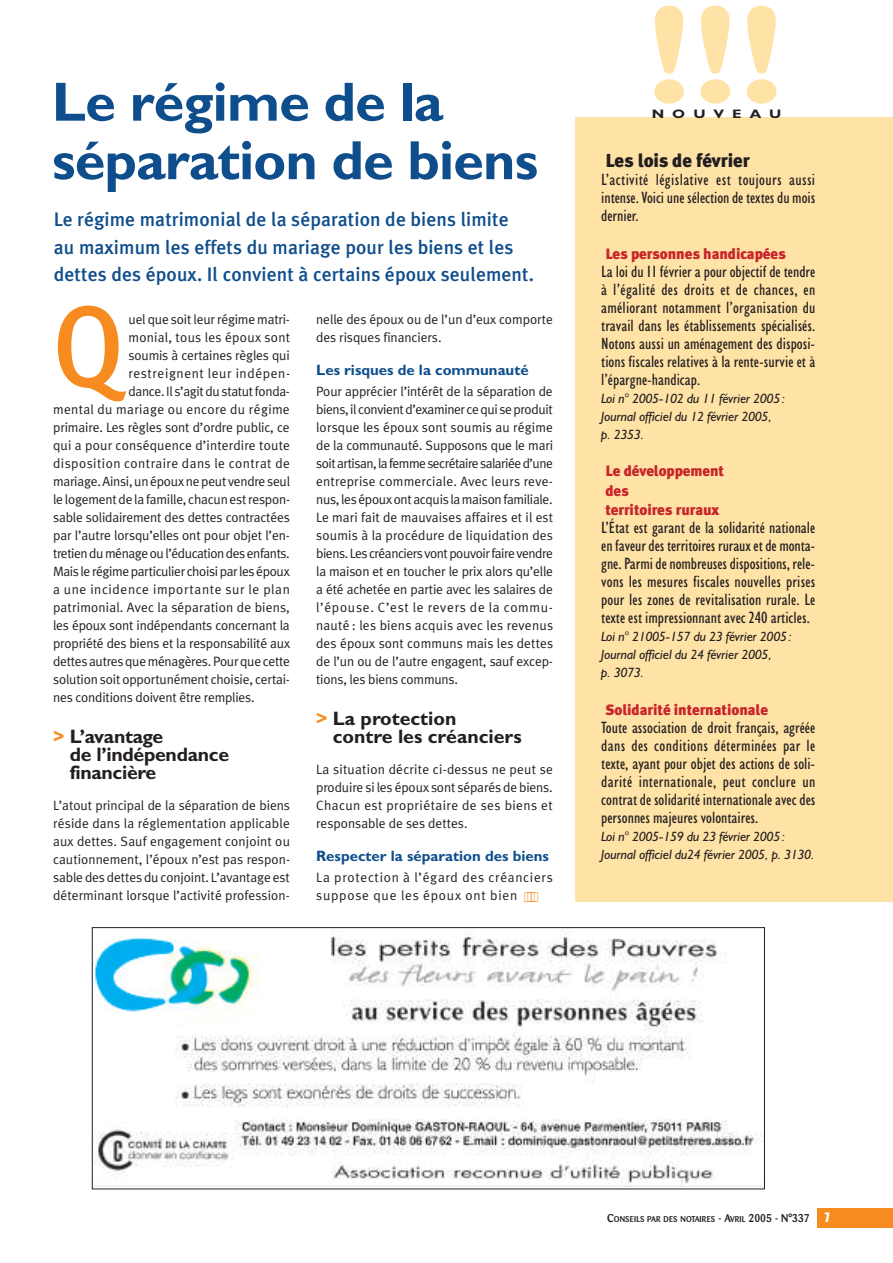
<style>
.page{position:relative;width:893px;height:1263px;background:#fff}
.page>*{position:absolute;margin:0;border:0;box-sizing:border-box;transform-origin:0 0}
.t1{font:115.65px "Meta Plus Medium Caps";color:#f68b1f;scale:.91 1}
.t2{font:700 55.5px/58.5px "Gill Sans";letter-spacing:-.015em;color:#0f4e8c}
.t3{font:500 19.5px/27px "Meta Plus";letter-spacing:.005em;color:#0f4e8c}
.t4{font:700 19.5px/18px "Gill Sans";letter-spacing:-.015em;color:#231f20}
.t5{font:900 18.75px "Meta Plus";letter-spacing:-.005em;color:#231f20}
.t6{font:condensed 16.5px/18px "Humanist 521 BT";color:#231f20;text-align:justify;scale:1.05 1}
.t7{font:900 15px/19.5px "Meta Plus";letter-spacing:-.005em;color:#c8242b}
.t8{font:700 15px "Gill Sans";color:#0f4e8c}
.t9{font:13.5px/18px "Meta Plus Normal";letter-spacing:-.01em;color:#231f20;text-align:justify}
.t10{font:italic 13.5px/18px "Humanist 521 BT";letter-spacing:-.01em;color:#231f20}
.t11{font:13.5px "Meta Plus Normal";letter-spacing:-.03em;color:#231f20}
.t12{font:13.5px "Meta Plus Normal";letter-spacing:.01em;color:#231f20}
.t13{font:13.5px/18px "Meta Plus Normal";letter-spacing:.05em;color:#231f20}
.t14{font:13.5px "Meta Plus Normal";letter-spacing:.045em;color:#231f20}
.t15{font:13.5px "Meta Plus Normal";letter-spacing:.03em;color:#231f20}
.t16{font:13.5px "Meta Plus Normal";letter-spacing:.025em;color:#231f20}
.t17{font:13.5px "Meta Plus Normal";letter-spacing:.015em;color:#231f20}
.t18{font:700 12.3px "Gill Sans";letter-spacing:.54em;color:#231f20;scale:1.2 1}
.t19{font:12px "Zeal";color:#f68b1f;scale:.85 1}
.t20{font:12px "Impact";color:#fff}
.t21{font:500 8.4px "Barmeno";letter-spacing:.02em;color:#231f20;scale:.96 1}
.s1{color:#f68b1f}
.s2{font-size:11.25px}
</style>
<div class="page">
<div style="left:817px;top:1208px;width:76px;height:19px;background:#f68b1f"></div>
<img style="left:94px;top:929px;width:668px;height:257px">
<div style="left:92px;top:927px;width:673px;height:262px;border:1px solid #231f20"></div>
<div style="left:575px;top:118px;width:318px;height:784px;background:#ffe2a5"></div>
<svg style="left:654px;top:6px;width:122px;height:98px"></svg>
<h2 class="t2" style="left:52px;top:78px;width:488px">Le régime de la séparation de biens</h2>
<h3 class="t3" style="left:54px;top:206px;width:482px">Le régime matrimonial de la séparation de biens limite au maximum les effets du mariage pour les biens et les dettes des époux. Il convient à certains époux seulement.</h3>
<h1 class="t1" style="left:53px;top:279px;width:79px">Q</h1>
<p class="t9" style="left:128px;top:310px;width:163px">uel que soit leur régime matri-</p>
<p class="t17" style="left:128px;top:329px;width:163px">monial, tous les époux sont</p>
<p class="t9" style="left:128px;top:346px;width:163px">soumis à certaines règles qui</p>
<p class="t14" style="left:128px;top:365px;width:163px">restreignent leur indépen-</p>
<p class="t9" style="left:128px;top:382px;width:163px">dance. Il s’agit du statut fonda-</p>
<p class="t16" style="left:53px;top:401px;width:238px">mental du mariage ou encore du régime</p>
<p class="t9" style="left:53px;top:418px;width:238px">primaire. Les règles sont d’ordre public, ce</p>
<p class="t12" style="left:53px;top:437px;width:238px">qui a pour conséquence d’interdire toute</p>
<p class="t15" style="left:53px;top:455px;width:238px">disposition contraire dans le contrat de</p>
<p class="t9" style="left:53px;top:472px;width:238px">mariage. Ainsi, un époux ne peut vendre seul</p>
<p class="t9" style="left:53px;top:490px;width:239px">le logement de la famille, chacun est respon-</p>
<p class="t9" style="left:53px;top:508px;width:238px">sable solidairement des dettes contractées</p>
<p class="t9" style="left:53px;top:526px;width:238px">par l’autre lorsqu’elles ont pour objet l’en-</p>
<p class="t11" style="left:53px;top:545px;width:238px">tretien du ménage ou l’éducation des enfants.</p>
<p class="t11" style="left:53px;top:563px;width:238px">Mais le régime particulier choisi par les époux</p>
<p class="t14" style="left:53px;top:581px;width:238px">a une incidence importante sur le plan</p>
<p class="t12" style="left:53px;top:599px;width:238px">patrimonial. Avec la séparation de biens,</p>
<p class="t9" style="left:53px;top:616px;width:238px">les époux sont indépendants concernant la</p>
<p class="t9" style="left:53px;top:634px;width:238px">propriété des biens et la responsabilité aux</p>
<p class="t9" style="left:53px;top:652px;width:238px">dettes autres que ménagères. Pour que cette</p>
<p class="t9" style="left:53px;top:670px;width:238px">solution soit opportunément choisie, certai-</p>
<p class="t9" style="left:53px;top:688px;width:203px">nes conditions doivent être remplies.</p>
<h3 class="t4" style="left:70px;top:729px;width:161px;text-indent:-17px"><span class="s1">&gt;</span> L’avantage<br>de l’indépendance financière</h3>
<p class="t9" style="left:53px;top:796px;width:238px">L’atout principal de la séparation de biens réside dans la réglementation applicable aux dettes. Sauf engagement conjoint ou cautionnement, l’époux n’est pas respon&shy;sable des dettes du conjoint. L’avantage est déterminant lorsque l’activité profession-</p>
<p class="t9" style="left:316px;top:310px;width:238px">nelle des époux ou de l’un d’eux comporte des risques financiers.</p>
<p class="t8" style="left:316px;top:364px;width:214px">Les risques de la communauté</p>
<p class="t9" style="left:316px;top:382px;width:238px">Pour apprécier l’intérêt de la séparation de biens, il convient d’examiner ce qui se produit lorsque les époux sont soumis au régime de la communauté. Supposons que le mari soit artisan, la femme secrétaire salariée d’une entreprise commerciale. Avec leurs reve&shy;nus, les époux ont acquis la maison familiale.<br>Le mari fait de mauvaises affaires et il est soumis à la procédure de liquidation des biens. Les créanciers vont pouvoir faire vendre la maison et en toucher le prix alors qu’elle a été achetée en partie avec les salaires de l’épouse. C’est le revers de la commu&shy;nauté : les biens acquis avec les revenus des époux sont communs mais les dettes de l’un ou de l’autre engagent, sauf excep&shy;tions, les biens communs.</p>
<h3 class="t4" style="left:333px;top:711px;width:190px;text-indent:-17px"><span class="s1">&gt;</span> La protection<br>contre les créanciers</h3>
<p class="t9" style="left:316px;top:760px;width:238px">La situation décrite ci-dessus ne peut se produire si les époux sont séparés de biens.<br>Chacun est propriétaire de ses biens et responsable de ses dettes.</p>
<p class="t8" style="left:316px;top:850px;width:234px">Respecter la séparation des biens</p>
<p class="t13" style="left:316px;top:868px;width:238px">La protection à l’égard des créanciers suppose que les époux ont bien</p>
<p class="t19" style="left:524px;top:892px;width:18px">®®®</p>
<p class="t18" style="left:652px;top:109px;width:109px">NOUVEAU</p>
<h3 class="t5" style="left:605px;top:150px;width:146px">Les lois de février</h3>
<p class="t6" style="left:601px;top:172px;width:205px">L’activité législative est toujours aussi intense. Voici une sélection de textes du mois dernier.</p>
<p class="t7" style="left:605px;top:244px;width:182px">Les personnes handicapées</p>
<p class="t6" style="left:601px;top:264px;width:206px">La loi du 11 février a pour objectif de tendre à l’égalité des droits et de chances, en améliorant notamment l’organisation du travail dans les établissements spécialisés.<br>Notons aussi un aménagement des disposi&shy;tions fiscales relatives à la rente-survie et à l’épargne-handicap.</p>
<p class="t10" style="left:601px;top:391px;width:186px">Loi n° 2005-102 du 11 février 2005:<br>Journal officiel du 12 février 2005,<br>p. 2353.</p>
<p class="t7" style="left:605px;top:461px;width:120px">Le développement des<br>territoires ruraux</p>
<p class="t6" style="left:601px;top:520px;width:205px">L’État est garant de la solidarité nationale en faveur des territoires ruraux et de monta&shy;gne. Parmi de nombreuses dispositions, rele&shy;vons les mesures fiscales nouvelles prises pour les zones de revitalisation rurale. Le texte est impressionnant avec 240 articles.</p>
<p class="t10" style="left:601px;top:629px;width:192px">Loi n° 21005-157 du 23 février 2005:<br>Journal officiel du 24 février 2005,<br>p. 3073.</p>
<p class="t7" style="left:605px;top:700px;width:164px">Solidarité internationale</p>
<p class="t6" style="left:601px;top:720px;width:206px">Toute association de droit français, agréée dans des conditions déterminées par le texte, ayant pour objet des actions de soli&shy;darité internationale, peut conclure un contrat de solidarité internationale avec des personnes majeures volontaires.</p>
<p class="t10" style="left:601px;top:829px;width:215px">Loi n° 2005-159 du 23 février 2005:<br>Journal officiel du24 février 2005, p. 3130.</p>
<p class="t21" style="left:607px;top:1215px;width:212px"><span class="s2">C</span>ONSEILS PAR DES NOTAIRES <span class="s2">- A</span>VRIL <span class="s2">2005 - N°337</span></p>
<p class="t20" style="left:825px;top:1211px;width:6px">7</p>
</div>
